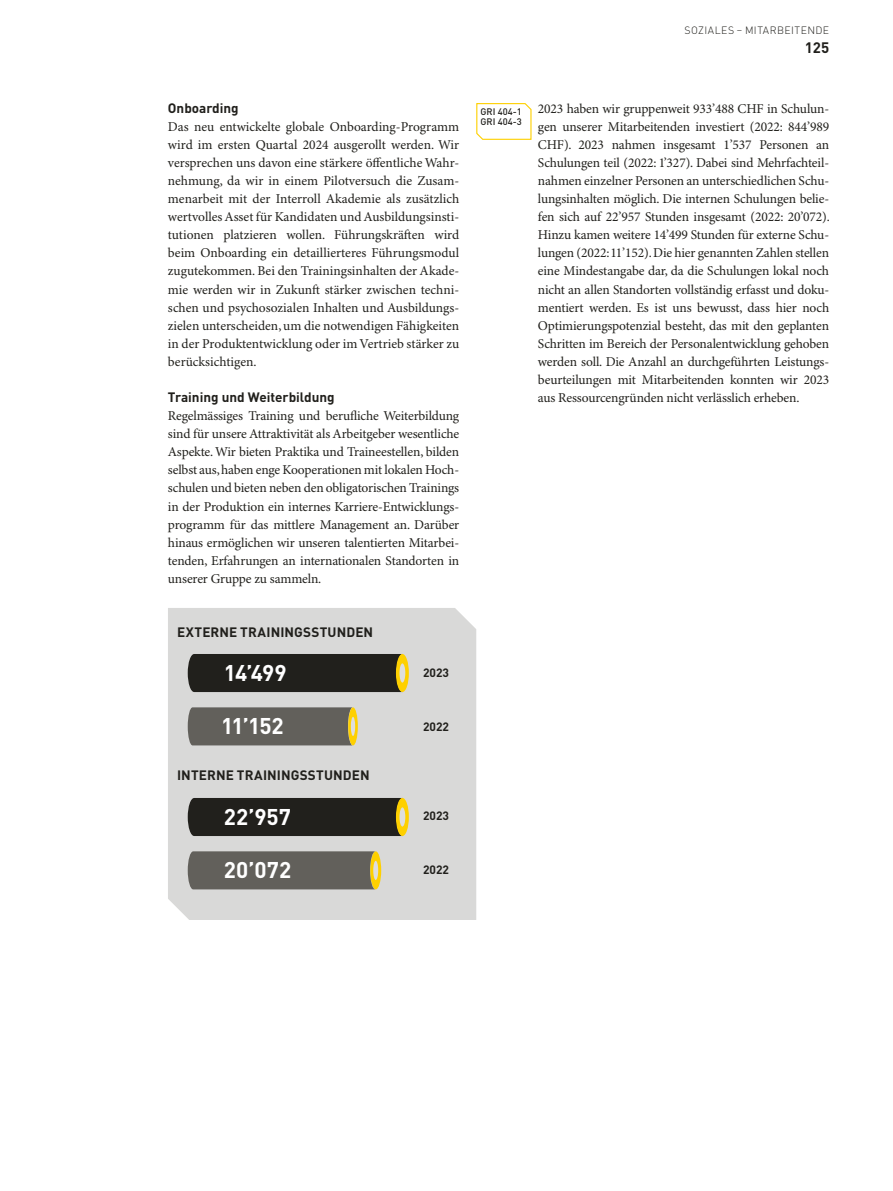
<style>
.page{position:relative;width:893px;height:1191px;background:#fff}
.page>*{position:absolute;margin:0;border:0;box-sizing:border-box;transform-origin:0 0}
.t1{font:700 22.5px "DINOT";letter-spacing:-.005em;color:#fff}
.t2{font:700 15px "DINOT";color:#21201c}
.t3{font:13.5px/18.1px "Minion Pro";letter-spacing:-.01em;color:#21201c;text-align:justify}
.t4{font:700 13.5px "DINOT";letter-spacing:.005em;color:#21201c}
.t5{font:700 12px "DINOT";color:#21201c}
.t6{font:300 10.5px "DINOT";letter-spacing:.035em;color:#21201c}
.t7{font:500 9.3px/10.5px "DINOT";color:#21201c}
</style>
<div class="page">
<div style="left:168px;top:608px;width:308px;height:312px;background:#d9d9d8"></div>
<div style="left:188px;top:707px;width:164px;height:38px;background:#62605b"></div>
<svg style="left:348px;top:707px;width:10px;height:38px"></svg>
<svg style="left:351px;top:717px;width:4px;height:19px"></svg>
<svg style="left:370px;top:851px;width:11px;height:38px"></svg>
<div style="left:373px;top:860px;width:5px;height:20px;background:#dededd;border-radius:50%"></div>
<div style="left:188px;top:654px;width:213px;height:38px;background:#21201c"></div>
<div style="left:188px;top:798px;width:213px;height:38px;background:#21201c"></div>
<div style="left:188px;top:851px;width:188px;height:38px;background:#62605b"></div>
<div style="left:396px;top:654px;width:13px;height:38px;background:#fed000;border-radius:50%"></div>
<div style="left:399px;top:663px;width:6px;height:19px;background:#dededd;border-radius:50%"></div>
<div style="left:396px;top:798px;width:13px;height:38px;background:#fed000;border-radius:50%"></div>
<div style="left:399px;top:807px;width:6px;height:19px;background:#dededd;border-radius:50%"></div>
<svg style="left:476px;top:103px;width:56px;height:37px"></svg>
<p class="t4" style="left:168px;top:99px;width:72px">Onboarding</p>
<p class="t3" style="left:168px;top:118px;width:293px">Das neu entwickelte globale Onboarding-Programm wird im ersten Quartal 2024 ausgerollt werden. Wir versprechen uns davon eine stärkere öffentliche Wahr&shy;nehmung, da wir in einem Pilotversuch die Zusam&shy;menarbeit mit der Interroll Akademie als zusätzlich wertvolles Asset für Kandidaten und Ausbildungsinsti&shy;tutionen platzieren wollen. Führungskräften wird beim Onboarding ein detaillierteres Führungsmodul zugutekommen. Bei den Trainingsinhalten der Akade&shy;mie werden wir in Zukunft stärker zwischen techni&shy;schen und psychosozialen Inhalten und Ausbildungs&shy;zielen unterscheiden, um die notwendigen Fähigkeiten in der Produktentwicklung oder im Vertrieb stärker zu berücksichtigen.</p>
<p class="t4" style="left:168px;top:388px;width:168px">Training und Weiterbildung</p>
<p class="t3" style="left:168px;top:407px;width:293px">Regelmässiges Training und berufliche Weiterbildung sind für unsere Attraktivität als Arbeitgeber wesentliche Aspekte. Wir bieten Praktika und Traineestellen, bilden selbst aus, haben enge Kooperationen mit lokalen Hoch&shy;schulen und bieten neben den obligatorischen Trainings in der Produktion ein internes Karriere-Entwicklungs&shy;programm für das mittlere Management an. Darüber hinaus ermöglichen wir unseren talentierten Mitarbei&shy;tenden, Erfahrungen an internationalen Standorten in unserer Gruppe zu sammeln.</p>
<p class="t4" style="left:177px;top:623px;width:198px">EXTERNE TRAININGSSTUNDEN</p>
<h1 class="t1" style="left:224px;top:658px;width:64px">14’499</h1>
<h1 class="t1" style="left:221px;top:711px;width:64px">11’152</h1>
<p class="t4" style="left:177px;top:766px;width:194px">INTERNE TRAININGSSTUNDEN</p>
<h1 class="t1" style="left:224px;top:801px;width:69px">22’957</h1>
<h1 class="t1" style="left:224px;top:855px;width:69px">20’072</h1>
<p class="t5" style="left:423px;top:665px;width:28px">2023</p>
<p class="t5" style="left:423px;top:718px;width:28px">2022</p>
<p class="t5" style="left:423px;top:808px;width:28px">2023</p>
<p class="t5" style="left:423px;top:861px;width:28px">2022</p>
<p class="t6" style="left:684px;top:24px;width:146px">SOZIALES – MITARBEITENDE</p>
<p class="t2" style="left:805px;top:38px;width:26px">125</p>
<p class="t7" style="left:481px;top:106px;width:43px">GRI 404-1<br>GRI 404-3</p>
<p class="t3" style="left:538px;top:100px;width:293px">2023 haben wir gruppenweit 933’488 CHF in Schulun&shy;gen unserer Mitarbeitenden investiert (2022: 844’989<br>CHF). 2023 nahmen insgesamt 1’537 Personen an Schulungen teil (2022: 1’327). Dabei sind Mehrfachteil&shy;nahmen einzelner Personen an unterschiedlichen Schu&shy;lungsinhalten möglich. Die internen Schulungen belie&shy;fen sich auf 22’957 Stunden insgesamt (2022: 20’072).<br>Hinzu kamen weitere 14’499 Stunden für externe Schu&shy;lungen (2022: 11’152). Die hier genannten Zahlen stellen eine Mindestangabe dar, da die Schulungen lokal noch nicht an allen Standorten vollständig erfasst und doku&shy;mentiert werden. Es ist uns bewusst, dass hier noch Optimierungspotenzial besteht, das mit den geplanten Schritten im Bereich der Personalentwicklung gehoben werden soll. Die Anzahl an durchgeführten Leistungs&shy;beurteilungen mit Mitarbeitenden konnten wir 2023 aus Ressourcengründen nicht verlässlich erheben.</p>
</div>
